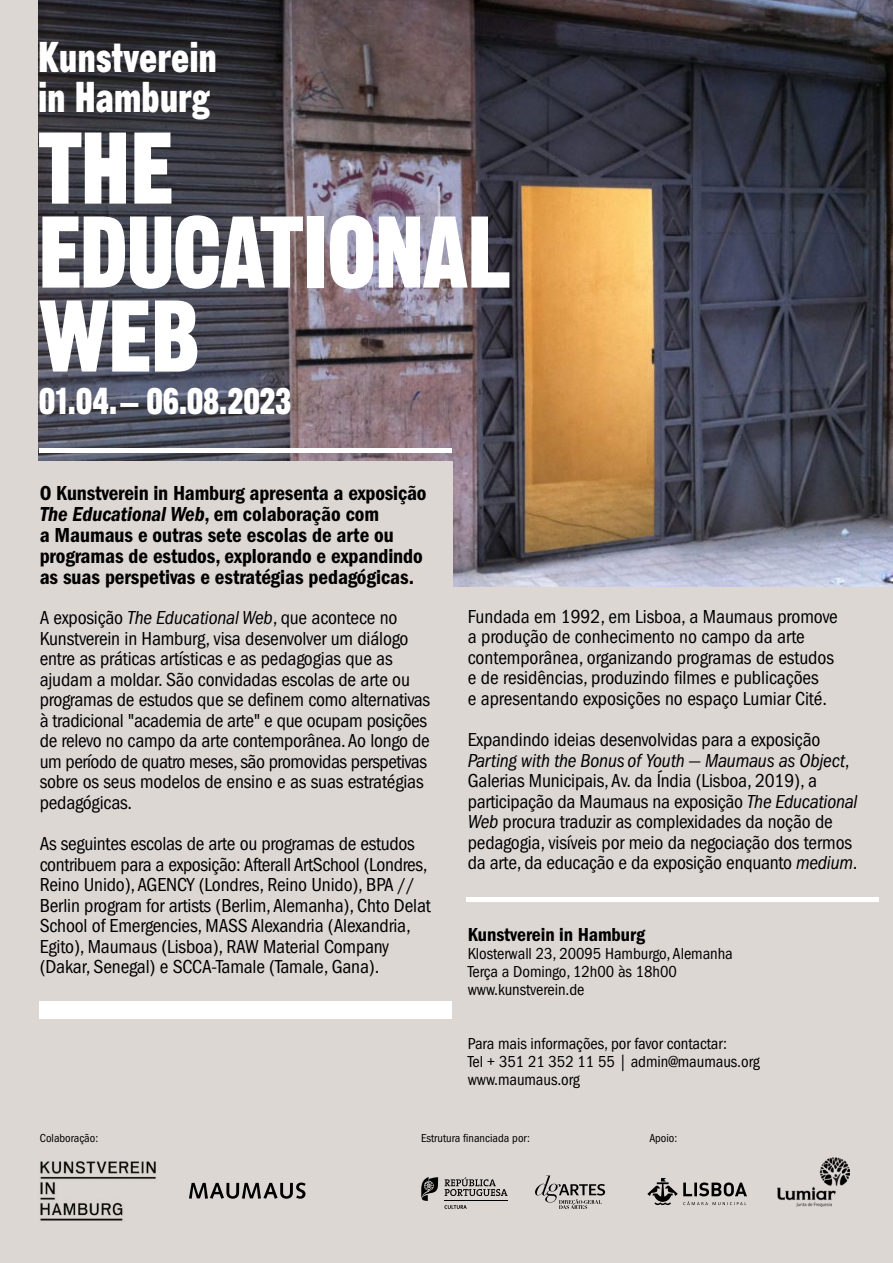
<style>
.page{position:relative;width:893px;height:1263px;background:#ddd7d4}
.page>*{position:absolute;margin:0;border:0;box-sizing:border-box;transform-origin:0 0}
.t1{font:99px/84px "Gothic Thirteen Std";letter-spacing:-.02em;color:#fff}
.t2{font:42px/40.5px "Gothic Thirteen Std";letter-spacing:-.005em;color:#fff}
.t3{font:36px "Gothic Thirteen Std";letter-spacing:.005em;color:#fff}
.t4{font:21px/21px "ITC Franklin Gothic Std Dm Cd";letter-spacing:-.005em;color:#000}
.t5{font:21px "ITC Franklin Gothic Std Dm Cd It";letter-spacing:-.005em;color:#000}
.t6{font:condensed 19.5px/20.5px "ITC Franklin Gothic Std";letter-spacing:-.01em;color:#000}
.t7{font:19.5px "ITC Franklin Gothic Std Dm Cd";letter-spacing:-.005em;color:#000}
.t8{font:condensed 16.5px/18px "ITC Franklin Gothic Std";letter-spacing:-.005em;color:#000}
.t9{font:condensed 12px "ITC Franklin Gothic Std";color:#000}
.s1{font-family:"ITC Franklin Gothic Std Dm Cd"}
.s2{font-style:italic}
</style>
<div class="page">
<img style="left:38px;top:0;width:855px;height:586px">
<hr style="left:466px;top:897px;width:413px;height:4px;background:#fff">
<div style="left:0;top:461px;width:452px;height:276px;background:#ddd7d4"></div>
<svg style="left:421px;top:1177px;width:17px;height:24px"></svg>
<hr style="left:444px;top:1200px;width:63px;height:1px;background:#000">
<svg style="left:444px;top:1205px;width:23px;height:4px"></svg>
<svg style="left:445px;top:1177px;width:62px;height:19px"></svg>
<svg style="left:535px;top:1175px;width:70px;height:34px"></svg>
<svg style="left:647px;top:1178px;width:100px;height:27px"></svg>
<img style="left:778px;top:1157px;width:71px;height:50px">
<hr style="left:40px;top:449px;width:412px;height:4px;background:#fff">
<div style="left:40px;top:1002px;width:412px;height:17px;background:#fff"></div>
<svg style="left:189px;top:1182px;width:117px;height:17px"></svg>
<img style="left:40px;top:1161px;width:116px;height:60px">
<h2 class="t2" style="left:38px;top:36px;width:180px">Kunstverein in Hamburg</h2>
<h1 class="t1" style="left:38px;top:126px;width:474px">THE<br>EDUCATIONAL<br>WEB</h1>
<h3 class="t3" style="left:39px;top:378px;width:254px">01.04. – 06.08.2023</h3>
<p class="t4" style="left:40px;top:482px;width:388px">O Kunstverein in Hamburg apresenta a exposição</p>
<p class="t5" style="left:40px;top:502px;width:341px">The Educational Web<span class="s1">, em colaboração com</span></p>
<p class="t4" style="left:40px;top:524px;width:385px">a Maumaus e outras sete escolas de arte ou programas de estudos, explorando e expandindo as suas perspetivas e estratégias pedagógicas.</p>
<p class="t6" style="left:40px;top:607px;width:392px">A exposição <span class="s2">The Educational Web</span>, que acontece no Kunstverein in Hamburg, visa desenvolver um diálogo entre as práticas artísticas e as pedagogias que as ajudam a moldar. São convidadas escolas de arte ou programas de estudos que se definem como alternativas à tradicional "academia de arte" e que ocupam posições de relevo no campo da arte contemporânea. Ao longo de um período de quatro meses, são promovidas perspetivas sobre os seus modelos de ensino e as suas estratégias pedagógicas.</p>
<p class="t6" style="left:40px;top:833px;width:393px">As seguintes escolas de arte ou programas de estudos contribuem para a exposição: Afterall ArtSchool (Londres, Reino Unido), AGENCY (Londres, Reino Unido), BPA // Berlin program for artists (Berlim, Alemanha), Chto Delat School of Emergencies, MASS Alexandria (Alexandria, Egito), Maumaus (Lisboa), RAW Material Company (Dakar, Senegal) e SCCA-Tamale (Tamale, Gana).</p>
<p class="t6" style="left:468px;top:606px;width:372px">Fundada em 1992, em Lisboa, a Maumaus promove a produção de conhecimento no campo da arte contemporânea, organizando programas de estudos e de residências, produzindo filmes e publicações<br>e apresentando exposições no espaço Lumiar Cité.</p>
<p class="t6" style="left:468px;top:729px;width:391px">Expandindo ideias desenvolvidas para a exposição <span class="s2">Parting with the Bonus of Youth — Maumaus as Object</span>, Galerias Municipais, Av. da Índia (Lisboa, 2019), a participação da Maumaus na exposição <span class="s2">The Educational Web</span> procura traduzir as complexidades da noção de pedagogia, visíveis por meio da negociação dos termos da arte, da educação e da exposição enquanto <span class="s2">medium</span>.</p>
<p class="t7" style="left:468px;top:923px;width:179px">Kunstverein in Hamburg</p>
<p class="t8" style="left:468px;top:944px;width:267px">Klosterwall 23, 20095 Hamburgo, Alemanha<br>Terça a Domingo, 12h00 às 18h00 www.kunstverein.de</p>
<p class="t8" style="left:468px;top:1034px;width:294px">Para mais informações, por favor contactar:<br>Tel + 351 21 352 11 55 | admin@maumaus.org www.maumaus.org</p>
<p class="t9" style="left:40px;top:1131px;width:60px">Colaboração:</p>
<p class="t9" style="left:421px;top:1131px;width:110px">Estrutura financiada por:</p>
<p class="t9" style="left:649px;top:1131px;width:30px">Apoio:</p>
</div>
